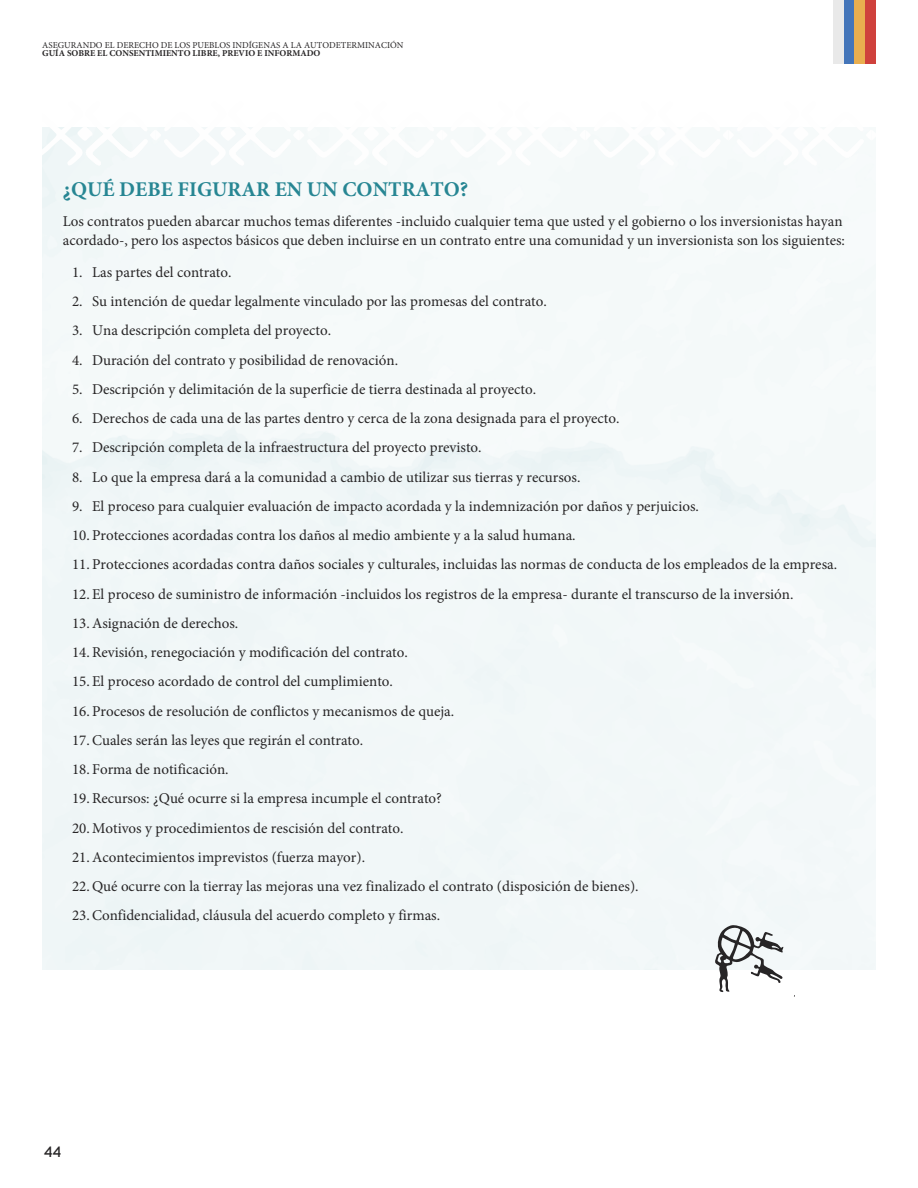
<style>
.page{position:relative;width:918px;height:1188px;background:#fff}
.page>*{position:absolute;margin:0;border:0;box-sizing:border-box;transform-origin:0 0}
.t1{font:700 21px "Minion Pro";color:#278693}
.t2{font:15px/29.2px "Minion Pro";color:#272526}
.t3{font:15px "Code Pro";color:#272526}
.t4{font:9px/7.8px "Minion Pro";color:#272526}
.s1{font-weight:700}
</style>
<div class="page">
<div style="left:43px;top:127px;width:832px;height:41px;background:#f6fafa"></div>
<div style="left:865px;top:0;width:10px;height:64px;background:#cf413c"></div>
<div style="left:854px;top:0;width:11px;height:64px;background:#e9ae4f"></div>
<div style="left:844px;top:0;width:10px;height:64px;background:#4475b9"></div>
<div style="left:833px;top:0;width:11px;height:64px;background:#e9e9e9"></div>
<svg style="left:715px;top:925px;width:79px;height:67px"></svg>
<p class="t4" style="left:42px;top:42px;width:363px">ASEGURANDO EL DERECHO DE LOS PUEBLOS INDÍGENAS A LA AUTODETERMINACIÓN<br><span class="s1">GUÍA SOBRE EL CONSENTIMIENTO LIBRE, PREVIO E INFORMADO</span></p>
<p class="t1" style="left:63px;top:174px;width:407px">¿QUÉ DEBE FIGURAR EN UN CONTRATO?</p>
<p class="t2" style="left:63px;top:211px;width:784px;line-height:19.5px">Los contratos pueden abarcar muchos temas diferentes -incluido cualquier tema que usted y el gobierno o los inversionistas hayan acordado-, pero los aspectos básicos que deben incluirse en un contrato entre una comunidad y un inversionista son los siguientes:</p>
<p class="t2" style="left:72px;top:257px;width:161px">1. Las partes del contrato.</p>
<p class="t2" style="left:72px;top:287px;width:476px">2. Su intención de quedar legalmente vinculado por las promesas del contrato.</p>
<p class="t2" style="left:72px;top:316px;width:261px">3. Una descripción completa del proyecto.</p>
<p class="t2" style="left:72px;top:345px;width:328px">4. Duración del contrato y posibilidad de renovación.</p>
<p class="t2" style="left:72px;top:374px;width:466px">5. Descripción y delimitación de la superficie de tierra destinada al proyecto.</p>
<p class="t2" style="left:72px;top:404px;width:549px">6. Derechos de cada una de las partes dentro y cerca de la zona designada para el proyecto.</p>
<p class="t2" style="left:72px;top:433px;width:411px">7. Descripción completa de la infraestructura del proyecto previsto.</p>
<p class="t2" style="left:72px;top:462px;width:510px">8. Lo que la empresa dará a la comunidad a cambio de utilizar sus tierras y recursos.</p>
<p class="t2" style="left:72px;top:491px;width:628px">9. El proceso para cualquier evaluación de impacto acordada y la indemnización por daños y perjuicios.</p>
<p class="t2" style="left:72px;top:521px;width:505px">10. Protecciones acordadas contra los daños al medio ambiente y a la salud humana.</p>
<p class="t2" style="left:72px;top:550px;width:767px">11. Protecciones acordadas contra daños sociales y culturales, incluidas las normas de conducta de los empleados de la empresa.</p>
<p class="t2" style="left:72px;top:579px;width:723px">12. El proceso de suministro de información -incluidos los registros de la empresa- durante el transcurso de la inversión.<br>13.Asignación de derechos.<br>14.Revisión, renegociación y modificación del contrato.</p>
<p class="t2" style="left:72px;top:667px;width:322px">15. El proceso acordado de control del cumplimiento.</p>
<p class="t2" style="left:72px;top:696px;width:384px">16. Procesos de resolución de conflictos y mecanismos de queja.<br>17.Cuales serán las leyes que regirán el contrato.</p>
<p class="t2" style="left:72px;top:755px;width:568px">18. Forma de notificación.<br>19.Recursos: ¿Qué ocurre si la empresa incumple el contrato?<br>20.Motivos y procedimientos de rescisión del contrato.<br>21.Acontecimientos imprevistos (fuerza mayor).<br>22.Qué ocurre con la tierray las mejoras una vez finalizado el contrato (disposición de bienes).<br>23.Confidencialidad, cláusula del acuerdo completo y firmas.</p>
<p class="t3" style="left:44px;top:1143px;width:19px">44</p>
</div>
